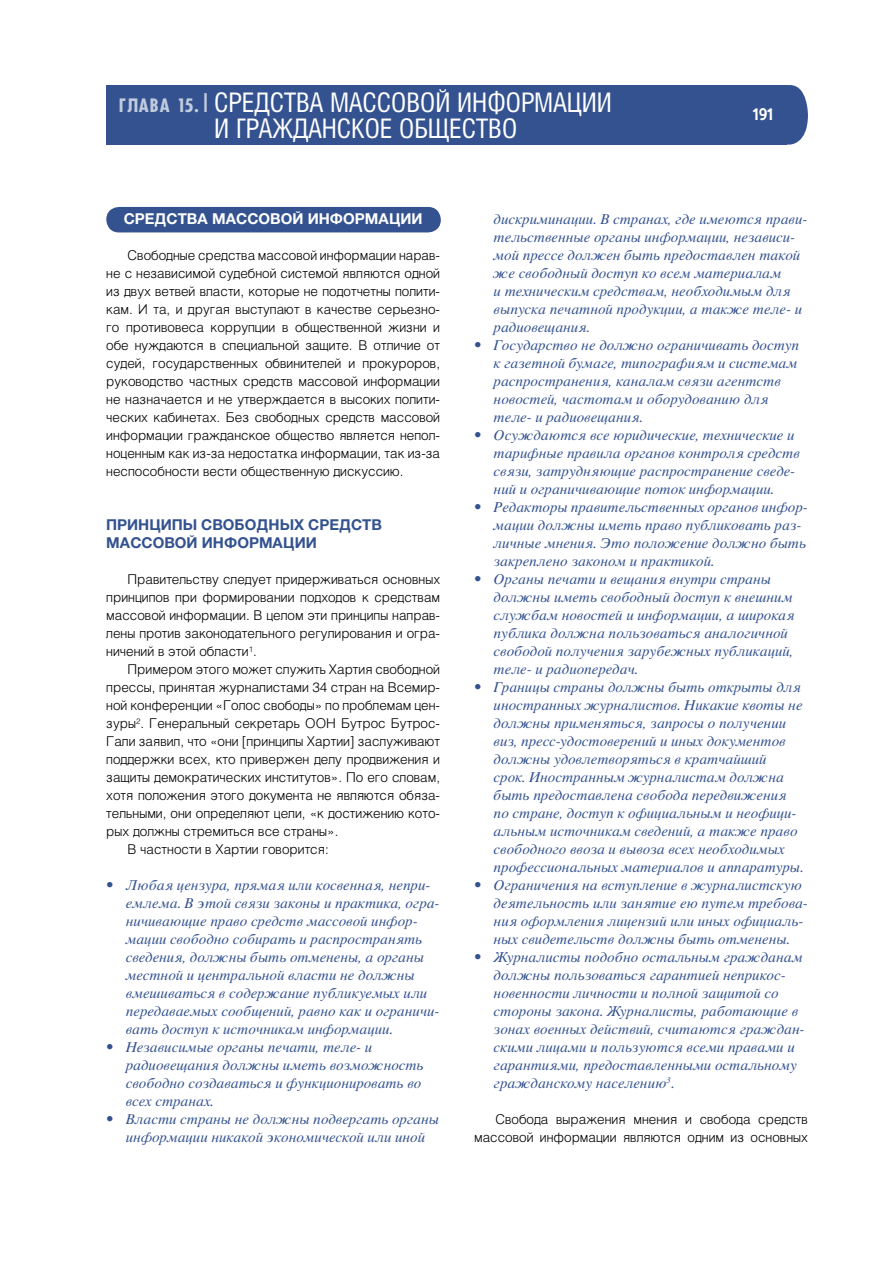
<style>
.page{position:relative;width:893px;height:1263px;background:#fff}
.page>*{position:absolute;margin:0;border:0;box-sizing:border-box;transform-origin:0 0}
.t1{font:condensed 27px/25.5px "CYR Hebar";color:#fff;text-align:center}
.t2{font:500 16.5px "Berliner Grotesk";color:#fff}
.t3{font:italic 15px/18px "CYR Times";letter-spacing:.005em;color:#33528f}
.t4{font:700 15px/18px "CYR Helvetica";color:#33528f}
.t5{font:700 15px "CYR Helvetica";color:#fff}
.t6{font:300 13.5px/18px "CYR Helvetica";color:#000;text-align:justify}
.s1{font-family:"Cyr Futur Cond";font-weight:700;font-stretch:normal;font-size:18px;color:#c2cbdd}
.s2{font-family:"Triplex";font-weight:300;font-stretch:normal;font-size:31.5px;color:#c2cbdd}
.s3{font-family:"Helvetica Neue";font-weight:300}
</style>
<div class="page">
<div style="left:119px;top:85px;width:689px;height:60px;background:#33528f"></div>
<div style="left:106px;top:207px;width:335px;height:25px;background:#33528f"></div>
<h1 class="t1" style="left:119px;top:91px;width:494px"><span class="s1">UKFDF 15</span><span class="s2">.I</span> CHTLCNDF VFCCJDJQ BYAJHVFWBB<br>B UHFÉLFYCRJT JÅOTCNDJ</h1>
<p class="t2" style="left:752px;top:105px;width:24px">191</p>
<p class="t5" style="left:124px;top:211px;width:301px">CHTLCNDF VFCCJDJQ BYAJHVFWBB</p>
<p class="t6" style="left:106px;top:247px;width:335px;text-indent:21px">Cdjåjlyst chtlcndf vfccjdjq byajhvfwbb yfhfd&shy;yt c ytpfdbcbvjq celtåyjq cbcntvjq zdkzñncz jlyjq bp ldeö dtndtq dkfcnb, rjnjhst yt gjljnxtnys gjkbnb&shy;rfv. B nf, b lheufz dscnegfñn d rfxtcndt cthmtpyj&shy;uj ghjnbdjdtcf rjhhegwbb d jåotcndtyyjq ébpyb b jåt yeélfñncz d cgtwbfkmyjq pfobnt. D jnkbxbt jn celtq, ujcelfhcndtyysö jådbybntktq b ghjrehjhjd, herjdjlcndj xfcnysö chtlcnd vfccjdjq byajhvfwbb yt yfpyfxftncz b yt endthélftncz d dscjrbö gjkbnb&shy;xtcrbö rfåbytnfö. Åtp cdjåjlysö chtlcnd vfccjdjq byajhvfwbb uhfélfycrjt jåotcndj zdkztncz ytgjk&shy;yjwtyysv rfr bp-pf ytljcnfnrf byajhvfwbb, nfr bp-pf ytcgjcjåyjcnb dtcnb jåotcndtyyeñ lbcreccbñ.</p>
<p class="t4" style="left:106px;top:516px;width:277px">GHBYWBGS CDJÅJLYSÖ CHTLCND<br>VFCCJDJQ BYAJHVFWBB</p>
<p class="t6" style="left:106px;top:571px;width:335px;text-indent:21px">Ghfdbntkmcnde cktletn ghblthébdfnmcz jcyjdysö ghbywbgjd ghb ajhvbhjdfybb gjlöjljd r chtlcndfv vfccjdjq byajhvfwbb. D wtkjv änb ghbywbgs yfghfd&shy;ktys ghjnbd pfrjyjlfntkmyjuj htuekbhjdfybz b juhf&shy;ybxtybq d änjq jåkfcnb<sup>1</sup>.</p>
<p class="t6" style="left:128px;top:661px;width:314px">Ghbvthjv änjuj vjétn ckeébnm Öfhnbz cdjåjlyjq</p>
<p class="t6" style="left:106px;top:679px;width:335px">ghtccs, ghbyznfz éehyfkbcnfvb 34 cnhfy yf Dctvbh-</p>
<p class="t6" style="left:106px;top:697px;width:335px">yjq rjyathtywbb ≤Ujkjc cdjåjls≥ gj ghjåktvfv wty-</p>
<p class="t6" style="left:106px;top:715px;width:335px">pehs<sup>2</sup>. Utythfkmysq ctrhtnfhm JJY Åenhjc Åenhjc-</p>
<p class="t6" style="left:106px;top:733px;width:335px">Ufkb pfzdbk, xnj ≤jyb [ghbywbgs Öfhnbb] pfckeébdfñn</p>
<p class="t6" style="left:106px;top:751px;width:335px">gjllthérb dctö, rnj ghbdthéty ltke ghjldbétybz b</p>
<p class="t6" style="left:106px;top:769px;width:335px">pfobns ltvjrhfnbxtcrbö bycnbnenjd≥. Gj tuj ckjdfv,</p>
<p class="t6" style="left:106px;top:787px;width:335px">öjnz gjkjétybz änjuj ljrevtynf yt zdkzñncz jåzpf-</p>
<p class="t6" style="left:106px;top:805px;width:335px">ntkmysvb, jyb jghtltkzñn wtkb, ≤r ljcnbétybñ rjnj-</p>
<p class="t6" style="left:106px;top:823px;width:234px">hsö ljkéys cnhtvbnmcz dct cnhfys≥.</p>
<p class="t6" style="left:128px;top:841px;width:203px">D xfcnyjcnb d Öfhnbb ujdjhbncz:</p>
<p class="t3" style="left:126px;top:877px;width:315px;text-indent:-20px"><span class="s3">•</span> Kñåfz wtypehf, ghzvfz bkb rjcdtyyfz, ytghb&shy;tvktvf. D änjq cdzpb pfrjys b ghfrnbrf, juhf&shy;ybxbdfñobt ghfdj chtlcnd vfccjdjq byajh&shy;vfwbb cdjåjlyj cjåbhfnm b hfcghjcnhfyznm cdtltybz, ljkéys åsnm jnvtytys, f jhufys vtcnyjq b wtynhfkmyjq dkfcnb yt ljkéys dvtibdfnmcz d cjlthéfybt geåkbretvsö bkb gthtlfdftvsö cjjåotybq, hfdyj rfr b juhfybxb&shy;dfnm ljcneg r bcnjxybrfv byajhvfwbb.</p>
<p class="t3" style="left:126px;top:1039px;width:299px;text-indent:-20px"><span class="s3">•</span> Ytpfdbcbvst jhufys gtxfnb, ntkt- b hflbjdtofybz ljkéys bvtnm djpvjéyjcnm cdjåjlyj cjplfdfnmcz b aeyrwbjybhjdfnm dj dctö cnhfyfö.</p>
<p class="t3" style="left:106px;top:1111px;width:334px;text-align:center"><span class="s3">•</span> Dkfcnb cnhfys yt ljkéys gjldthufnm jhufys byajhvfwbb ybrfrjq ärjyjvbxtcrjq bkb byjq</p>
<p class="t3" style="left:494px;top:211px;width:315px">lbcrhbvbyfwbb. D cnhfyfö, ult bvtñncz ghfdb&shy;ntkmcndtyyst jhufys byajhvfwbb, ytpfdbcb&shy;vjq ghtcct ljkéty åsnm ghtljcnfdkty nfrjq ét cdjåjlysq ljcneg rj dctv vfnthbfkfv<br>b ntöybxtcrbv chtlcndfv, ytjåöjlbvsv lkz dsgecrf gtxfnyjq ghjlerwbb, f nfrét ntkt- b hflbjdtofybz.</p>
<p class="t3" style="left:494px;top:337px;width:307px;text-indent:-20px"><span class="s3">•</span> Ujcelfhcndj yt ljkéyj juhfybxbdfnm ljcneg r ufptnyjq åevfut, nbgjuhfabzv b cbcntvfv hfcghjcnhfytybz, rfyfkfv cdzpb futyncnd yjdjcntq, xfcnjnfv b jåjheljdfybñ lkz ntkt- b hflbjdtofybz.</p>
<p class="t3" style="left:494px;top:427px;width:308px;text-indent:-20px"><span class="s3">•</span> Jceélfñncz dct ñhblbxtcrbt, ntöybxtcrbt b nfhbayst ghfdbkf jhufyjd rjynhjkz chtlcnd cdzpb, pfnhelyzñobt hfcghjcnhfytybt cdtlt&shy;ybq b juhfybxbdfñobt gjnjr byajhvfwbb.</p>
<p class="t3" style="left:494px;top:499px;width:316px;text-indent:-20px"><span class="s3">•</span> Htlfrnjhs ghfdbntkmcndtyysö jhufyjd byajh&shy;vfwbb ljkéys bvtnm ghfdj geåkbrjdfnm hfp&shy;kbxyst vytybz. Änj gjkjétybt ljkéyj åsnm pfrhtgktyj pfrjyjv b ghfrnbrjq.</p>
<p class="t3" style="left:494px;top:571px;width:302px;text-indent:-20px"><span class="s3">•</span> Jhufys gtxfnb b dtofybz dyenhb cnhfys ljkéys bvtnm cdjåjlysq ljcneg r dytiybv ckeéåfv yjdjcntq b byajhvfwbb, f ibhjrfz geåkbrf ljkéyf gjkmpjdfnmcz fyfkjubxyjq cdjåjljq gjkextybz pfheåtéysö geåkbrfwbq, ntkt- b hflbjgthtlfx.</p>
<p class="t3" style="left:494px;top:679px;width:311px;text-indent:-20px"><span class="s3">•</span> Uhfybws cnhfys ljkéys åsnm jnrhsns lkz byjcnhfyysö éehyfkbcnjd. Ybrfrbt rdjns yt ljkéys ghbvtyznmcz, pfghjcs j gjkextybb dbp, ghtcc-eljcnjdthtybq b bysö ljrevtynjd ljkéys eljdktndjhznmcz d rhfnxfqibq<br>chjr. Byjcnhfyysv éehyfkbcnfv ljkéyf åsnm ghtljcnfdktyf cdjåjlf gthtldbétybz gj cnhfyt, ljcneg r jabwbfkmysv b ytjabwb&shy;fkmysv bcnjxybrfv cdtltybq, f nfrét ghfdj cdjåjlyjuj ddjpf b dsdjpf dctö ytjåöjlbvsö ghjatccbjyfkmysö vfnthbfkjd b fggfhfnehs.</p>
<p class="t3" style="left:494px;top:877px;width:316px;text-indent:-20px"><span class="s3">•</span> Juhfybxtybz yf dcnegktybt d éehyfkbcncreñ ltzntkmyjcnm bkb pfyznbt tñ gentv nhtåjdf&shy;ybz jajhvktybz kbwtypbq bkb bysö jabwbfkm&shy;ysö cdbltntkmcnd ljkéys åsnm jnvtytys.</p>
<p class="t3" style="left:494px;top:949px;width:312px;text-indent:-20px"><span class="s3">•</span> Éehyfkbcns gjljåyj jcnfkmysv uhfélfyfv ljkéys gjkmpjdfnmcz ufhfynbtq ytghbrjc&shy;yjdtyyjcnb kbxyjcnb b gjkyjq pfobnjq cj cnjhjys pfrjyf. Éehyfkbcns, hfåjnfñobt d pjyfö djtyysö ltqcndbq, cxbnfñncz uhfélfy&shy;crbvb kbwfvb b gjkmpeñncz dctvb ghfdfvb b ufhfynbzvb, ghtljcnfdktyysvb jcnfkmyjve uhfélfycrjve yfctktybñ<sup>3</sup>.</p>
<p class="t6" style="left:474px;top:1111px;width:335px;text-align:right">Cdjåjlf dshfétybz vytybz b cdjåjlf chtlcnd vfccjdjq byajhvfwbb zdkzñncz jlybv bp jcyjdysö</p>
</div>
